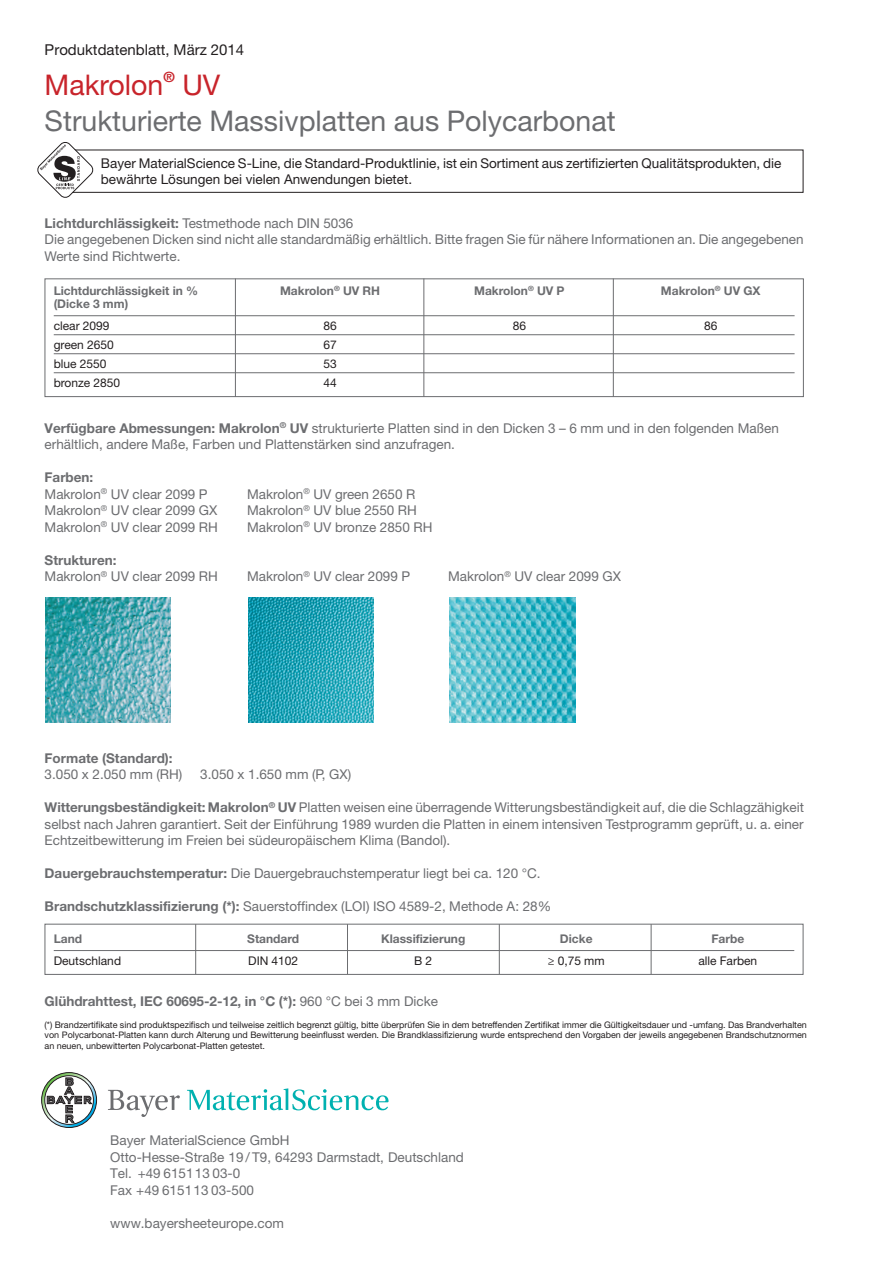
<style>
.page{position:relative;width:893px;height:1263px;background:#fff}
.page>*{position:absolute;margin:0;border:0;box-sizing:border-box;transform-origin:0 0}
.t1{font:28.5px "Helvetica Neue LT Std";color:#6c6d70}
.t2{font:28.5px "Helvetica Neue LT Std";color:#c8242b}
.t3{font:15px "Helvetica Neue LT Std";color:#231f20}
.t4{font:700 14.25px "Helvetica Neue LT Std";color:#c8242b}
.t5{font:13.5px/16.5px "Helvetica Neue LT Std";color:#6c6d70}
.t6{font:13.5px/16.5px "Helvetica Neue LT Std";color:#231f20}
.t7{font:700 13.5px "Helvetica Neue LT Std";color:#6c6d70}
.t8{font:700 12px "Helvetica Neue LT Std";color:#6c6d70}
.t9{font:12px "Helvetica Neue LT Std";color:#231f20}
.t10{font:9px/10.5px "Helvetica Neue LT Std";letter-spacing:-.005em;color:#231f20;text-align:justify}
.s1{font-weight:700}
.s2{font-weight:400}
</style>
<div class="page">
<svg style="left:41px;top:1072px;width:56px;height:56px"></svg>
<svg style="left:187px;top:1088px;width:202px;height:22px"></svg>
<svg style="left:108px;top:1090px;width:72px;height:27px"></svg>
<div style="left:65px;top:150px;width:738px;height:43px;border:1px solid #231f20"></div>
<svg style="left:37px;top:142px;width:58px;height:56px"></svg>
<hr style="left:54px;top:950px;width:740px;height:1px;background:#6c6d70">
<div style="left:45px;top:924px;width:758px;height:51px;border:1px solid #6c6d70"></div>
<hr style="left:651px;top:924px;width:1px;height:50px;background:#6c6d70">
<hr style="left:499px;top:924px;width:1px;height:50px;background:#6c6d70">
<hr style="left:347px;top:924px;width:1px;height:50px;background:#6c6d70">
<hr style="left:195px;top:924px;width:1px;height:50px;background:#6c6d70">
<hr style="left:54px;top:315px;width:741px;height:1px;background:#6c6d70">
<hr style="left:54px;top:334px;width:741px;height:1px;background:#6c6d70">
<hr style="left:54px;top:353px;width:741px;height:1px;background:#6c6d70">
<hr style="left:54px;top:372px;width:741px;height:1px;background:#6c6d70">
<div style="left:45px;top:279px;width:759px;height:118px;border:1px solid #6c6d70"></div>
<hr style="left:613px;top:279px;width:1px;height:118px;background:#6c6d70">
<hr style="left:424px;top:279px;width:1px;height:118px;background:#6c6d70">
<hr style="left:235px;top:279px;width:1px;height:118px;background:#6c6d70">
<img style="left:45px;top:597px;width:126px;height:126px">
<img style="left:248px;top:597px;width:126px;height:126px">
<img style="left:450px;top:597px;width:125px;height:126px">
<p class="t3" style="left:45px;top:41px;width:201px">Produktdatenblatt, März 2014</p>
<h1 class="t2" style="left:45px;top:68px;width:120px">Makrolon</h1>
<p class="t4" style="left:163px;top:68px;width:13px">®</p>
<h1 class="t2" style="left:182px;top:68px;width:39px">UV</h1>
<h1 class="t1" style="left:45px;top:104px;width:572px">Strukturierte Massivplatten aus Polycarbonat</h1>
<p class="t6" style="left:101px;top:155px;width:682px">Bayer MaterialScience S-Line, die Standard-Produktlinie, ist ein Sortiment aus zertifizierten Qualitätsprodukten, die bewährte Lösungen bei vielen Anwendungen bietet.</p>
<p class="t5" style="left:45px;top:214px;width:760px"><span class="s1">Lichtdurchlässigkeit:</span> Testmethode nach DIN 5036<br>Die angegebenen Dicken sind nicht alle standardmäßig erhältlich. Bitte fragen Sie für nähere Informationen an. Die angegebenen<br>Werte sind Richtwerte.</p>
<p class="t8" style="left:54px;top:283px;width:146px">Lichtdurchlässigkeit in %</p>
<p class="t8" style="left:280px;top:283px;width:102px">Makrolon<sup>®</sup> UV RH</p>
<p class="t8" style="left:474px;top:283px;width:92px">Makrolon<sup>®</sup> UV P</p>
<p class="t8" style="left:661px;top:283px;width:101px">Makrolon<sup>®</sup> UV GX</p>
<p class="t8" style="left:54px;top:297px;width:76px">(Dicke 3 mm)</p>
<p class="t9" style="left:54px;top:319px;width:57px">clear 2099</p>
<p class="t9" style="left:323px;top:319px;width:15px">86</p>
<p class="t9" style="left:513px;top:319px;width:15px">86</p>
<p class="t9" style="left:704px;top:319px;width:15px">86</p>
<p class="t9" style="left:54px;top:338px;width:62px">green 2650</p>
<p class="t9" style="left:323px;top:338px;width:15px">67</p>
<p class="t9" style="left:54px;top:357px;width:54px">blue 2550</p>
<p class="t9" style="left:323px;top:357px;width:15px">53</p>
<p class="t9" style="left:54px;top:376px;width:68px">bronze 2850</p>
<p class="t9" style="left:323px;top:376px;width:15px">44</p>
<p class="t5" style="left:45px;top:419px;width:736px"><span class="s1">Verfügbare Abmessungen: Makrolon</span><sup>®</sup> <span class="s1">UV</span> strukturierte Platten sind in den Dicken 3 – 6 mm und in den folgenden Maßen erhältlich, andere Maße, Farben und Plattenstärken sind anzufragen.</p>
<p class="t5" style="left:45px;top:469px;width:165px"><span class="s1">Farben:<br></span>Makrolon<sup>®</sup> UV clear 2099 P</p>
<p class="t5" style="left:247px;top:485px;width:170px">Makrolon<sup>®</sup> UV green 2650 R</p>
<p class="t5" style="left:45px;top:502px;width:174px">Makrolon<sup>®</sup> UV clear 2099 GX</p>
<p class="t5" style="left:247px;top:502px;width:171px">Makrolon<sup>®</sup> UV blue 2550 RH</p>
<p class="t5" style="left:45px;top:518px;width:175px">Makrolon<sup>®</sup> UV clear 2099 RH</p>
<p class="t5" style="left:247px;top:518px;width:187px">Makrolon<sup>®</sup> UV bronze 2850 RH</p>
<p class="t5" style="left:45px;top:551px;width:175px"><span class="s1">Strukturen:<br></span>Makrolon<sup>®</sup> UV clear 2099 RH</p>
<p class="t5" style="left:247px;top:568px;width:165px">Makrolon<sup>®</sup> UV clear 2099 P</p>
<p class="t5" style="left:448px;top:568px;width:174px">Makrolon<sup>®</sup> UV clear 2099 GX</p>
<p class="t7" style="left:45px;top:750px;width:130px">Formate (Standard):</p>
<p class="t5" style="left:45px;top:766px;width:139px">3.050 x 2.050 mm (RH)</p>
<p class="t5" style="left:200px;top:766px;width:152px">3.050 x 1.650 mm (P, GX)</p>
<p class="t5" style="left:45px;top:799px;width:761px;text-align:justify"><span class="s1">Witterungsbeständigkeit: Makrolon</span><sup>®</sup> <span class="s1">UV</span> Platten weisen eine überragende Witterungsbeständigkeit auf, die die Schlagzähigkeit selbst nach Jahren garantiert. Seit der Einführung 1989 wurden die Platten in einem intensiven Testprogramm geprüft, u. a. einer Echtzeitbewitterung im Freien bei südeuropäischem Klima (Bandol).</p>
<p class="t5" style="left:45px;top:865px;width:498px"><span class="s1">Dauergebrauchstemperatur:</span> Die Dauergebrauchstemperatur liegt bei ca. 120 °C.</p>
<p class="t5" style="left:45px;top:898px;width:508px"><span class="s1">Brandschutzklassifizierung (*):</span> Sauerstoffindex (LOI) ISO 4589-2, Methode A: 28%</p>
<p class="t8" style="left:54px;top:931px;width:30px">Land</p>
<p class="t8" style="left:247px;top:931px;width:54px">Standard</p>
<p class="t8" style="left:381px;top:931px;width:86px">Klassifizierung</p>
<p class="t8" style="left:560px;top:931px;width:34px">Dicke</p>
<p class="t8" style="left:711px;top:931px;width:34px">Farbe</p>
<p class="t9" style="left:54px;top:954px;width:69px">Deutschland</p>
<p class="t9" style="left:248px;top:954px;width:52px">DIN 4102</p>
<p class="t9" style="left:414px;top:954px;width:20px">B 2</p>
<p class="t9" style="left:548px;top:954px;width:58px">≥ 0,75 mm</p>
<p class="t9" style="left:698px;top:954px;width:60px">alle Farben</p>
<p class="t7" style="left:45px;top:993px;width:395px">Glühdrahttest, IEC 60695-2-12, in °C (*): <span class="s2">960 °C bei 3 mm Dicke</span></p>
<p class="t10" style="left:45px;top:1019px;width:764px">(*) Brandzertifikate sind produktspezifisch und teilweise zeitlich begrenzt gültig, bitte überprüfen Sie in dem betreffenden Zertifikat immer die Gültigkeitsdauer und -umfang. Das Brandverhalten von Polycarbonat-Platten kann durch Alterung und Bewitterung beeinflusst werden. Die Brandklassifizierung wurde entsprechend den Vorgaben der jeweils angegebenen Brandschutznormen an neuen, unbewitterten Polycarbonat-Platten getestet.</p>
<p class="t5" style="left:110px;top:1132px;width:355px">Bayer MaterialScience GmbH<br>Otto-Hesse-Straße 19 / T9, 64293 Darmstadt, Deutschland<br>Tel. +49 615113 03-0<br>Fax +49 615113 03-500</p>
<p class="t5" style="left:110px;top:1214px;width:175px">www.bayersheeteurope.com</p>
</div>
